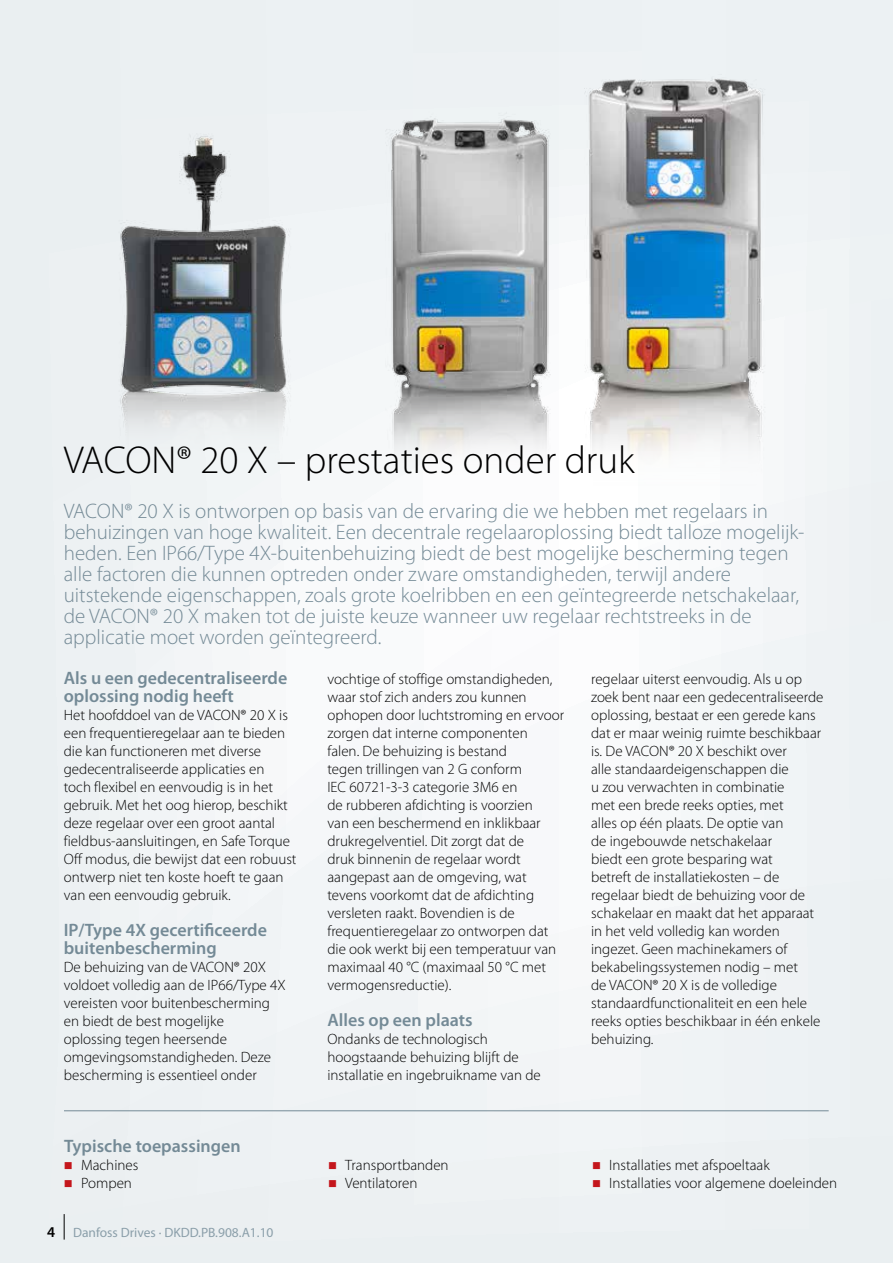
<style>
.page{position:relative;width:893px;height:1263px;background:#eff3f4}
.page>*{position:absolute;margin:0;border:0;box-sizing:border-box;transform-origin:0 0}
.t1{font:300 39px "Myriad Pro";color:#000}
.t2{font:300 21px/21px "Myriad Pro";color:#748a96}
.t3{font:600 18px/18px "Myriad Pro";color:#748a96}
.t4{font:300 15px/18px "Myriad Pro";color:#000}
.t5{font:13.5px "Myriad Pro";color:#8b9faa}
.s1{font-weight:600;font-size:15px;color:#000}
</style>
<div class="page">
<img style="left:386px;top:118px;width:173px;height:373px">
<img style="left:559px;top:78px;width:204px;height:424px">
<img style="left:120px;top:135px;width:169px;height:293px">
<hr style="left:64px;top:1110px;width:765px;height:1px;background:#748a96">
<svg style="left:64px;top:1214px;width:1px;height:25px"></svg>
<h1 class="t1" style="left:64px;top:436px;width:572px">VACON® 20 X – prestaties onder druk</h1>
<p class="t2" style="left:64px;top:500px;width:742px">VACON® 20 X is ontworpen op basis van de ervaring die we hebben met regelaars in behuizingen van hoge kwaliteit. Een decentrale regelaaroplossing biedt talloze mogelijk&shy;heden. Een IP66/Type 4X-buitenbehuizing biedt de best mogelijke bescherming tegen alle factoren die kunnen optreden onder zware omstandigheden, terwijl andere uitstekende eigenschappen, zoals grote koelribben en een geïntegreerde netschakelaar, de VACON® 20 X maken tot de juiste keuze wanneer uw regelaar rechtstreeks in de applicatie moet worden geïntegreerd.</p>
<p class="t3" style="left:64px;top:669px;width:225px">Als u een gedecentraliseerde oplossing nodig heeft</p>
<p class="t4" style="left:64px;top:706px;width:234px">Het hoofddoel van de VACON® 20 X is een frequentieregelaar aan te bieden die kan functioneren met diverse gedecentraliseerde applicaties en<br>toch flexibel en eenvoudig is in het gebruik. Met het oog hierop, beschikt deze regelaar over een groot aantal fieldbus-aansluitingen, en Safe Torque Off modus, die bewijst dat een robuust ontwerp niet ten koste hoeft te gaan van een eenvoudig gebruik.</p>
<p class="t3" style="left:64px;top:921px;width:205px">IP/Type 4X gecertificeerde buitenbescherming</p>
<p class="t4" style="left:64px;top:958px;width:223px">De behuizing van de VACON® 20X voldoet volledig aan de IP66/Type 4X vereisten voor buitenbescherming en biedt de best mogelijke<br>oplossing tegen heersende omgevingsomstandigheden. Deze bescherming is essentieel onder</p>
<p class="t4" style="left:327px;top:670px;width:238px">vochtige of stoffige omstandigheden, waar stof zich anders zou kunnen ophopen door luchtstroming en ervoor zorgen dat interne componenten<br>falen. De behuizing is bestand<br>tegen trillingen van 2 G conform<br>IEC 60721-3-3 categorie 3M6 en<br>de rubberen afdichting is voorzien<br>van een beschermend en inklikbaar drukregelventiel. Dit zorgt dat de<br>druk binnenin de regelaar wordt aangepast aan de omgeving, wat tevens voorkomt dat de afdichting versleten raakt. Bovendien is de frequentieregelaar zo ontworpen dat die ook werkt bij een temperatuur van maximaal 40 °C (maximaal 50 °C met vermogensreductie).</p>
<p class="t3" style="left:327px;top:1011px;width:147px">Alles op een plaats</p>
<p class="t4" style="left:327px;top:1030px;width:215px">Ondanks de technologisch hoogstaande behuizing blijft de installatie en ingebruikname van de</p>
<p class="t4" style="left:591px;top:670px;width:234px">regelaar uiterst eenvoudig. Als u op zoek bent naar een gedecentraliseerde oplossing, bestaat er een gerede kans dat er maar weinig ruimte beschikbaar is. De VACON® 20 X beschikt over<br>alle standaardeigenschappen die<br>u zou verwachten in combinatie<br>met een brede reeks opties, met<br>alles op één plaats. De optie van<br>de ingebouwde netschakelaar<br>biedt een grote besparing wat<br>betreft de installatiekosten – de regelaar biedt de behuizing voor de schakelaar en maakt dat het apparaat in het veld volledig kan worden ingezet. Geen machinekamers of bekabelingssystemen nodig – met<br>de VACON® 20 X is de volledige standaardfunctionaliteit en een hele reeks opties beschikbaar in één enkele behuizing.</p>
<p class="t3" style="left:64px;top:1137px;width:178px">Typische toepassingen</p>
<p class="t4" style="left:81px;top:1156px;width:59px">Machines<br>Pompen</p>
<p class="t4" style="left:345px;top:1156px;width:105px">Transportbanden<br>Ventilatoren</p>
<p class="t4" style="left:609px;top:1156px;width:230px">Installaties met afspoeltaak<br>Installaties voor algemene doeleinden</p>
<p class="t5" style="left:47px;top:1225px;width:228px"><span class="s1">4</span> Danfoss Drives · DKDD.PB.908.A1.10</p>
</div>
